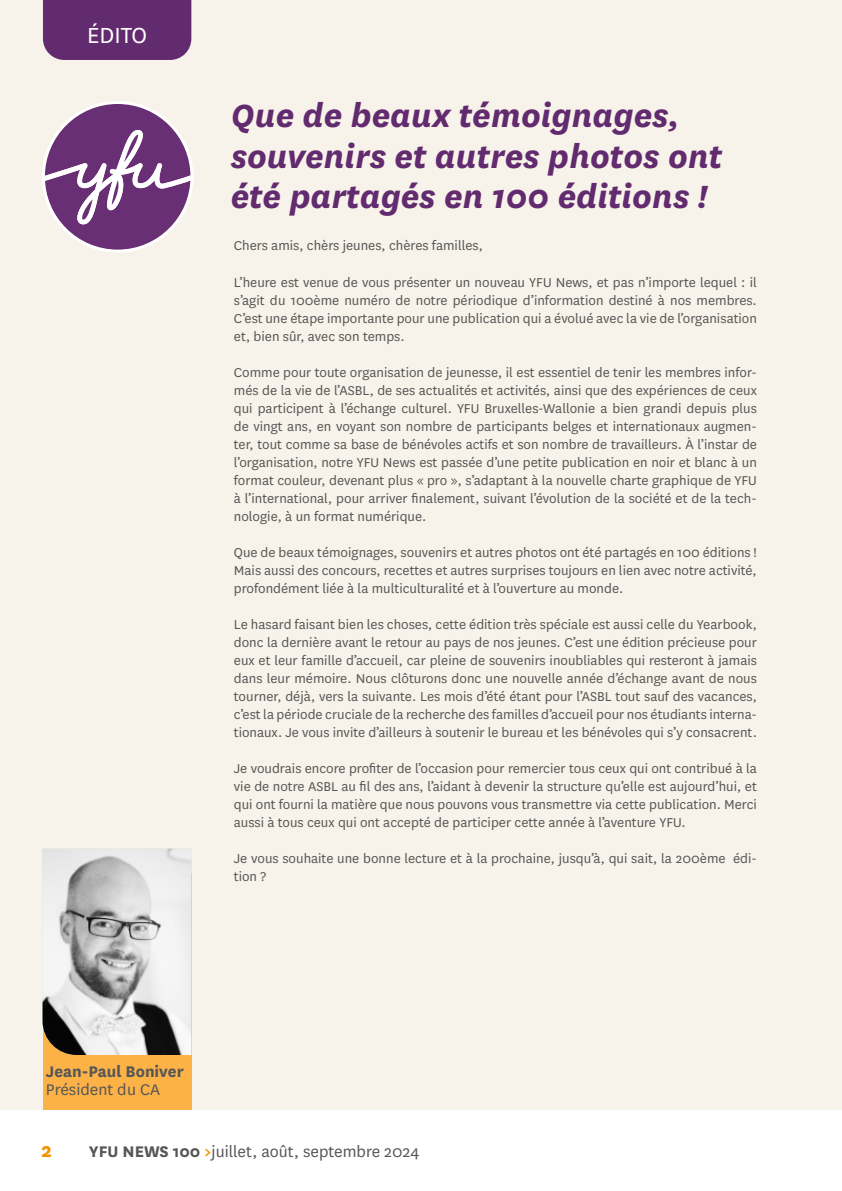
<style>
.page{position:relative;width:842px;height:1191px;background:#fff}
.page>*{position:absolute;margin:0;border:0;box-sizing:border-box;transform-origin:0 0}
.t1{font:italic 700 37.5px/40.5px "National";color:#632b6f}
.t2{font:25.5px "National";color:#fff}
.t3{font:700 22.5px "National";color:#f29200}
.t4{font:18px "National";color:#565656}
.t5{font:700 18px "National";color:#565656}
.t6{font:15px/18px "National";color:#565656;text-align:justify}
.s1{font-weight:700}
.s2{font-weight:700;color:#f29200}
</style>
<div class="page">
<div style="left:0;top:0;width:842px;height:1110px;background:#f8f3ea"></div>
<div style="left:43px;top:0;width:148px;height:60px;background:#632b6f"></div>
<div style="left:43px;top:848px;width:148px;height:262px;background:#fcb247"></div>
<img style="left:43px;top:849px;width:148px;height:206px">
<svg style="left:44px;top:102px;width:148px;height:149px;background:#9b74a0"></svg>
<div style="left:42px;top:101px;width:151px;height:152px;border:3px solid #fff;border-radius:50%"></div>
<h2 class="t2" style="left:87px;top:19px;width:62px">ÉDITO</h2>
<h1 class="t1" style="left:231px;top:93px;width:493px">Que de beaux témoignages, souvenirs et autres photos ont été partagés en 100 éditions !</h1>
<p class="t6" style="left:234px;top:236px;width:250px">Chers amis, chèrs jeunes, chères familles,</p>
<p class="t6" style="left:234px;top:272px;width:525px">L’heure est venue de vous présenter un nouveau YFU News, et pas n’importe lequel : il s’agit du 100ème numéro de notre périodique d’information destiné à nos membres.<br>C’est une étape importante pour une publication qui a évolué avec la vie de l’organisation et, bien sûr, avec son temps.</p>
<p class="t6" style="left:234px;top:362px;width:525px">Comme pour toute organisation de jeunesse, il est essentiel de tenir les membres infor&shy;més de la vie de l’ASBL, de ses actualités et activités, ainsi que des expériences de ceux qui participent à l’échange culturel. YFU Bruxelles-Wallonie a bien grandi depuis plus de vingt ans, en voyant son nombre de participants belges et internationaux augmen&shy;ter, tout comme sa base de bénévoles actifs et son nombre de travailleurs. À l’instar de l’organisation, notre YFU News est passée d’une petite publication en noir et blanc à un format couleur, devenant plus « pro », s’adaptant à la nouvelle charte graphique de YFU à l’international, pour arriver finalement, suivant l’évolution de la société et de la tech&shy;nologie, à un format numérique.</p>
<p class="t6" style="left:234px;top:542px;width:525px">Que de beaux témoignages, souvenirs et autres photos ont été partagés en 100 éditions !<br>Mais aussi des concours, recettes et autres surprises toujours en lien avec notre activité, profondément liée à la multiculturalité et à l’ouverture au monde.</p>
<p class="t6" style="left:234px;top:614px;width:525px">Le hasard faisant bien les choses, cette édition très spéciale est aussi celle du Yearbook, donc la dernière avant le retour au pays de nos jeunes. C’est une édition précieuse pour eux et leur famille d’accueil, car pleine de souvenirs inoubliables qui resteront à jamais dans leur mémoire. Nous clôturons donc une nouvelle année d’échange avant de nous tourner, déjà, vers la suivante. Les mois d’été étant pour l’ASBL tout sauf des vacances, c’est la période cruciale de la recherche des familles d’accueil pour nos étudiants interna&shy;tionaux. Je vous invite d’ailleurs à soutenir le bureau et les bénévoles qui s’y consacrent.</p>
<p class="t6" style="left:234px;top:758px;width:525px">Je voudrais encore profiter de l’occasion pour remercier tous ceux qui ont contribué à la vie de notre ASBL au fil des ans, l’aidant à devenir la structure qu’elle est aujourd’hui, et qui ont fourni la matière que nous pouvons vous transmettre via cette publication. Merci aussi à tous ceux qui ont accepté de participer cette année à l’aventure YFU.</p>
<p class="t6" style="left:234px;top:848px;width:525px">Je vous souhaite une bonne lecture et à la prochaine, jusqu’à, qui sait, la 200ème édi&shy;tion ?</p>
<p class="t5" style="left:46px;top:1058px;width:139px">Jean-Paul Boniver</p>
<p class="t4" style="left:46px;top:1077px;width:116px">Président du CA</p>
<h3 class="t3" style="left:41px;top:1134px;width:12px">2</h3>
<p class="t4" style="left:89px;top:1139px;width:332px"><span class="s1">YFU NEWS 100</span> <span class="s2">&gt;</span>juillet, août, septembre 2024</p>
</div>
